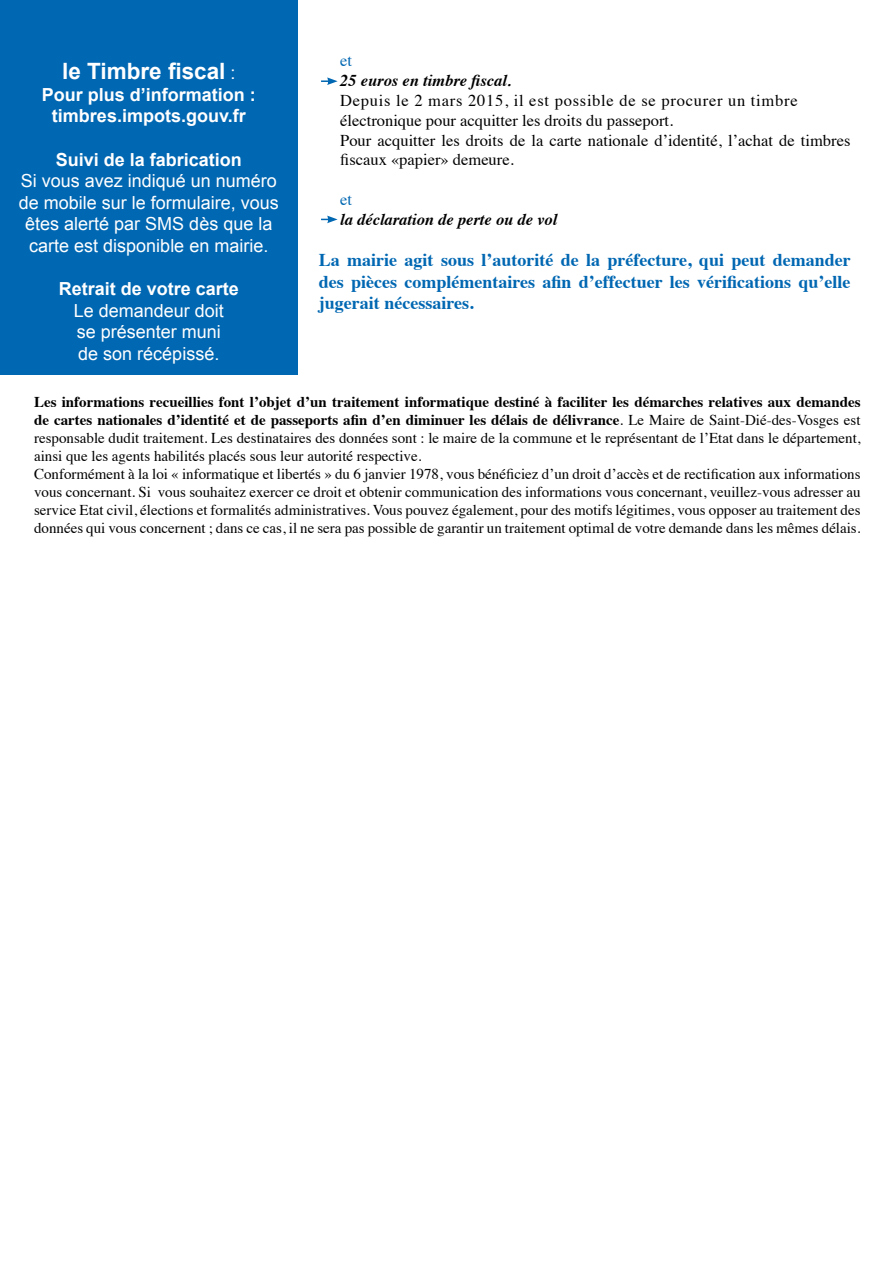
<style>
.page{position:relative;width:893px;height:1263px;background:#fff}
.page>*{position:absolute;margin:0;border:0;box-sizing:border-box;transform-origin:0 0}
.t1{font:700 22.5px "Arial";color:#fff}
.t2{font:18px/21.6px "Arial";color:#fff;text-align:center}
.t3{font:700 18px/21.6px "Times";color:#0067b2;text-align:justify}
.t4{font:700 18px/21.6px "Arial";color:#fff;text-align:center}
.t5{font:16.5px/19.8px "Times";color:#000}
.t6{font:italic 700 16.5px "Times";color:#000}
.t7{font:16.5px "Times";color:#0067b2}
.t8{font:15px/18px "Times";color:#000}
.s1{font-weight:400;font-size:18px}
.s2{font-weight:700}
</style>
<div class="page">
<div style="left:0;top:0;width:298px;height:375px;background:#0067b2"></div>
<svg style="left:321px;top:77px;width:17px;height:8px"></svg>
<svg style="left:321px;top:216px;width:17px;height:7px"></svg>
<h1 class="t1" style="left:62px;top:56px;width:175px">le Timbre fiscal <span class="s1">:</span></h1>
<p class="t4" style="left:42px;top:84px;width:216px">Pour plus d’information : timbres.impots.gouv.fr</p>
<p class="t4" style="left:56px;top:149px;width:188px">Suivi de la fabrication</p>
<p class="t2" style="left:19px;top:170px;width:262px">Si vous avez indiqué un numéro de mobile sur le formulaire, vous êtes alerté par SMS dès que la carte est disponible en mairie.</p>
<p class="t4" style="left:59px;top:279px;width:182px">Retrait de votre carte</p>
<p class="t2" style="left:74px;top:300px;width:152px;text-align:left">Le demandeur doit se présenter muni de son récépissé.</p>
<p class="t7" style="left:340px;top:45px;width:13px">et</p>
<p class="t6" style="left:340px;top:65px;width:172px">25 euros en timbre fiscal.</p>
<p class="t5" style="left:340px;top:89px;width:512px">Depuis le 2 mars 2015, il est possible de se procurer un timbre électronique pour acquitter les droits du passeport.<br>Pour acquitter les droits de la carte nationale d’identité, l’achat de timbres fiscaux «papier» demeure.</p>
<p class="t7" style="left:340px;top:184px;width:13px">et</p>
<p class="t6" style="left:340px;top:204px;width:219px">la déclaration de perte ou de vol</p>
<p class="t3" style="left:319px;top:247px;width:533px">La mairie agit sous l’autorité de la préfecture, qui peut demander des pièces complémentaires afin d’effectuer les vérifications qu’elle jugerait nécessaires.</p>
<p class="t8" style="left:34px;top:391px;width:828px"><span class="s2">Les informations recueillies font l’objet d’un traitement informatique destiné à faciliter les démarches relatives aux demandes de cartes nationales d’identité et de passeports afin d’en diminuer les délais de délivrance</span>. Le Maire de Saint-Dié-des-Vosges est responsable dudit traitement. Les destinataires des données sont : le maire de la commune et le représentant de l’Etat dans le département, ainsi que les agents habilités placés sous leur autorité respective.<br>Conformément à la loi « informatique et libertés » du 6 janvier 1978, vous bénéficiez d’un droit d’accès et de rectification aux informations vous concernant. Si vous souhaitez exercer ce droit et obtenir communication des informations vous concernant, veuillez-vous adresser au service Etat civil, élections et formalités administratives. Vous pouvez également, pour des motifs légitimes, vous opposer au traitement des données qui vous concernent ; dans ce cas, il ne sera pas possible de garantir un traitement optimal de votre demande dans les mêmes délais.</p>
</div>
